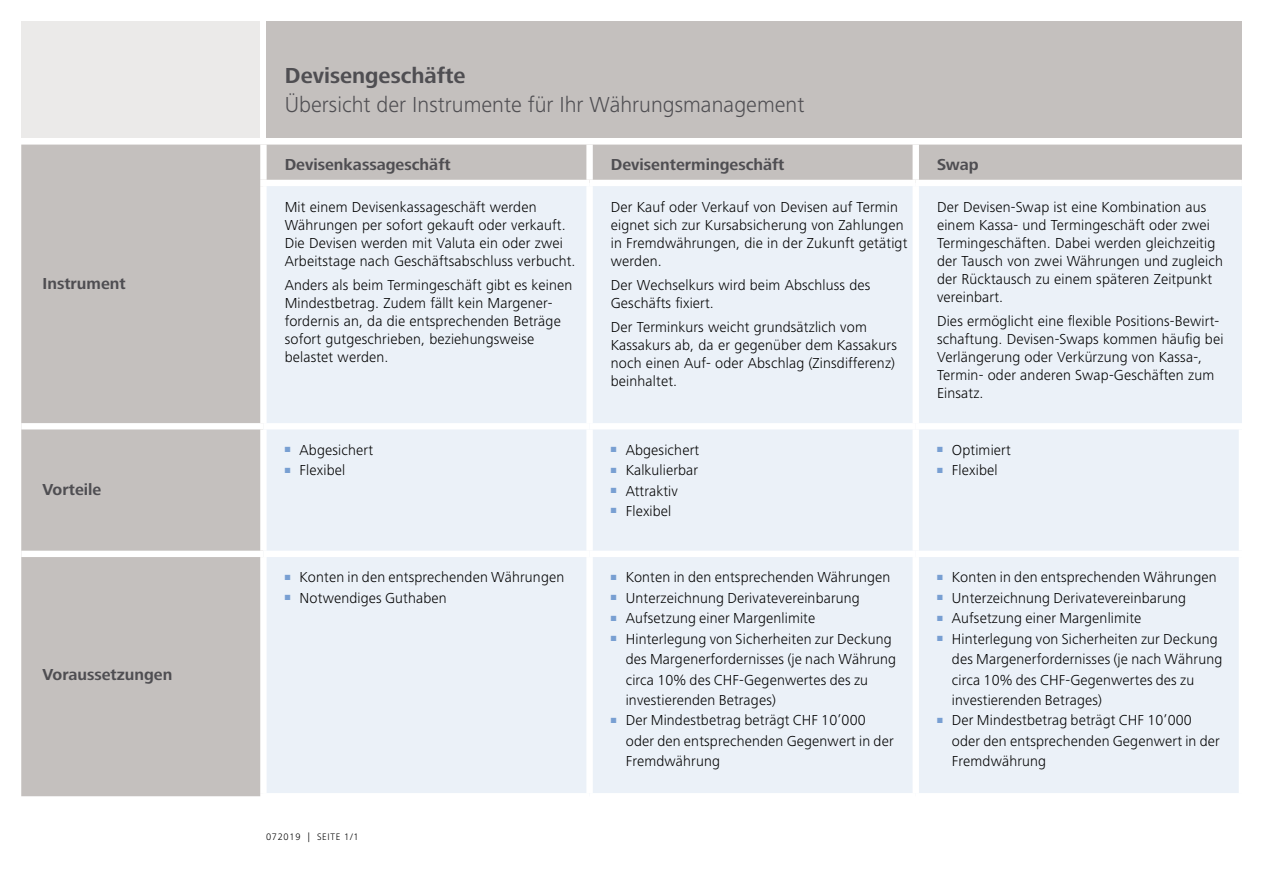
<style>
.page{position:relative;width:1263px;height:893px;background:#fff}
.page>*{position:absolute;margin:0;border:0;box-sizing:border-box;transform-origin:0 0}
.t1{font:300 22.5px "Frutiger Next LT";color:#4f4e52}
.t2{font:700 22.5px "Frutiger Next LT";color:#4f4e52}
.t3{font:700 16.5px "Frutiger Next LT";color:#4f4e52}
.t4{font:300 15px/18px "Frutiger Next LT";letter-spacing:.01em;color:#000}
.t5{font:300 9.75px "Frutiger Next LT";letter-spacing:.07em;color:#000}
</style>
<div class="page">
<div style="left:21px;top:21px;width:239px;height:117px;background:#ebeae9"></div>
<div style="left:267px;top:21px;width:975px;height:117px;background:#c4c0be"></div>
<div style="left:21px;top:145px;width:1221px;height:651px;background:#c4c0be"></div>
<div style="left:267px;top:186px;width:975px;height:607px;background:#ebf1f8"></div>
<div style="left:260px;top:145px;width:7px;height:35px;background:#fff"></div>
<div style="left:586px;top:145px;width:7px;height:35px;background:#fff"></div>
<div style="left:912px;top:145px;width:7px;height:35px;background:#fff"></div>
<div style="left:260px;top:180px;width:330px;height:6px;background:#fff"></div>
<div style="left:260px;top:186px;width:7px;height:237px;background:#fff"></div>
<div style="left:590px;top:180px;width:326px;height:6px;background:#fff"></div>
<div style="left:586px;top:186px;width:7px;height:237px;background:#fff"></div>
<div style="left:916px;top:180px;width:326px;height:6px;background:#fff"></div>
<div style="left:912px;top:186px;width:7px;height:237px;background:#fff"></div>
<div style="left:263px;top:423px;width:327px;height:6px;background:#fff"></div>
<div style="left:260px;top:429px;width:7px;height:122px;background:#fff"></div>
<div style="left:590px;top:423px;width:326px;height:6px;background:#fff"></div>
<div style="left:586px;top:429px;width:7px;height:122px;background:#fff"></div>
<div style="left:916px;top:423px;width:329px;height:6px;background:#fff"></div>
<div style="left:912px;top:429px;width:7px;height:122px;background:#fff"></div>
<div style="left:1239px;top:429px;width:6px;height:122px;background:#fff"></div>
<div style="left:263px;top:551px;width:327px;height:6px;background:#fff"></div>
<div style="left:260px;top:557px;width:7px;height:236px;background:#fff"></div>
<div style="left:590px;top:551px;width:326px;height:6px;background:#fff"></div>
<div style="left:586px;top:557px;width:7px;height:236px;background:#fff"></div>
<div style="left:916px;top:551px;width:329px;height:6px;background:#fff"></div>
<div style="left:912px;top:557px;width:7px;height:236px;background:#fff"></div>
<div style="left:1239px;top:557px;width:6px;height:236px;background:#fff"></div>
<div style="left:21px;top:423px;width:242px;height:6px;background:#fff"></div>
<div style="left:21px;top:551px;width:242px;height:6px;background:#fff"></div>
<div style="left:260px;top:793px;width:330px;height:6px;background:#fff"></div>
<div style="left:590px;top:793px;width:326px;height:6px;background:#fff"></div>
<div style="left:916px;top:793px;width:329px;height:6px;background:#fff"></div>
<p class="t3" style="left:43px;top:274px;width:85px">Instrument</p>
<p class="t3" style="left:43px;top:480px;width:60px">Vorteile</p>
<p class="t3" style="left:43px;top:665px;width:131px">Voraussetzungen</p>
<h1 class="t2" style="left:285px;top:63px;width:182px">Devisengeschäfte</h1>
<h1 class="t1" style="left:285px;top:92px;width:521px">Übersicht der Instrumente für Ihr Währungsmanagement</h1>
<p class="t3" style="left:285px;top:155px;width:167px">Devisenkassageschäft</p>
<p class="t3" style="left:611px;top:155px;width:175px">Devisentermingeschäft</p>
<p class="t3" style="left:937px;top:155px;width:43px">Swap</p>
<p class="t4" style="left:285px;top:198px;width:292px">Mit einem Devisenkassageschäft werden Währungen per sofort gekauft oder verkauft.<br>Die Devisen werden mit Valuta ein oder zwei Arbeitstage nach Geschäftsabschluss verbucht.</p>
<p class="t4" style="left:285px;top:276px;width:289px">Anders als beim Termingeschäft gibt es keinen Mindestbetrag. Zudem fällt kein Margener&shy;fordernis an, da die entsprechenden Beträge sofort gutgeschrieben, beziehungsweise belastet werden.</p>
<p class="t4" style="left:611px;top:198px;width:298px">Der Kauf oder Verkauf von Devisen auf Termin eignet sich zur Kursabsicherung von Zahlungen in Fremdwährungen, die in der Zukunft getätigt werden.</p>
<p class="t4" style="left:611px;top:276px;width:261px">Der Wechselkurs wird beim Abschluss des<br>Geschäfts fixiert.</p>
<p class="t4" style="left:611px;top:318px;width:288px">Der Terminkurs weicht grundsätzlich vom Kassakurs ab, da er gegenüber dem Kassakurs noch einen Auf- oder Abschlag (Zinsdifferenz) beinhaltet.</p>
<p class="t4" style="left:937px;top:198px;width:287px">Der Devisen-Swap ist eine Kombination aus einem Kassa- und Termingeschäft oder zwei Termingeschäften. Dabei werden gleichzeitig der Tausch von zwei Währungen und zugleich der Rücktausch zu einem späteren Zeitpunkt vereinbart.</p>
<p class="t4" style="left:937px;top:312px;width:288px">Dies ermöglicht eine flexible Positions-Bewirt&shy;schaftung. Devisen-Swaps kommen häufig bei Verlängerung oder Verkürzung von Kassa-, Termin- oder anderen Swap-Geschäften zum Einsatz.</p>
<p class="t4" style="left:285px;top:441px;width:90px"><sup>■</sup> Abgesichert</p>
<p class="t4" style="left:285px;top:461px;width:62px"><sup>■</sup> Flexibel</p>
<p class="t4" style="left:285px;top:568px;width:281px"><sup>■</sup> Konten in den entsprechenden Währungen</p>
<p class="t4" style="left:285px;top:589px;width:164px"><sup>■</sup> Notwendiges Guthaben</p>
<p class="t5" style="left:266px;top:832px;width:94px">072019 | SEITE 1/1</p>
<p class="t4" style="left:611px;top:441px;width:90px"><sup>■</sup> Abgesichert</p>
<p class="t4" style="left:611px;top:461px;width:89px"><sup>■</sup> Kalkulierbar</p>
<p class="t4" style="left:611px;top:482px;width:69px"><sup>■</sup> Attraktiv</p>
<p class="t4" style="left:611px;top:502px;width:62px"><sup>■</sup> Flexibel</p>
<p class="t4" style="left:611px;top:568px;width:281px"><sup>■</sup> Konten in den entsprechenden Währungen</p>
<p class="t4" style="left:611px;top:589px;width:250px"><sup>■</sup> Unterzeichnung Derivatevereinbarung</p>
<p class="t4" style="left:611px;top:609px;width:206px"><sup>■</sup> Aufsetzung einer Margenlimite</p>
<p class="t4" style="left:626px;top:629px;width:272px;line-height:20.4px;text-indent:-15px"><sup>■</sup> Hinterlegung von Sicherheiten zur Deckung des Margenerfordernisses (je nach Währung circa 10% des CHF-Gegenwertes des zu investierenden Betrages)</p>
<p class="t4" style="left:626px;top:710px;width:269px;line-height:20.4px;text-indent:-15px"><sup>■</sup> Der Mindestbetrag beträgt CHF 10’000 oder den entsprechenden Gegenwert in der<br>Fremdwährung</p>
<p class="t4" style="left:937px;top:441px;width:75px"><sup>■</sup> Optimiert</p>
<p class="t4" style="left:937px;top:461px;width:62px"><sup>■</sup> Flexibel</p>
<p class="t4" style="left:937px;top:568px;width:281px"><sup>■</sup> Konten in den entsprechenden Währungen</p>
<p class="t4" style="left:937px;top:589px;width:250px"><sup>■</sup> Unterzeichnung Derivatevereinbarung</p>
<p class="t4" style="left:937px;top:609px;width:206px"><sup>■</sup> Aufsetzung einer Margenlimite</p>
<p class="t4" style="left:952px;top:629px;width:272px;line-height:20.4px;text-indent:-15px"><sup>■</sup> Hinterlegung von Sicherheiten zur Deckung des Margenerfordernisses (je nach Währung circa 10% des CHF-Gegenwertes des zu investierenden Betrages)</p>
<p class="t4" style="left:952px;top:710px;width:269px;line-height:20.4px;text-indent:-15px"><sup>■</sup> Der Mindestbetrag beträgt CHF 10’000 oder den entsprechenden Gegenwert in der<br>Fremdwährung</p>
</div>
